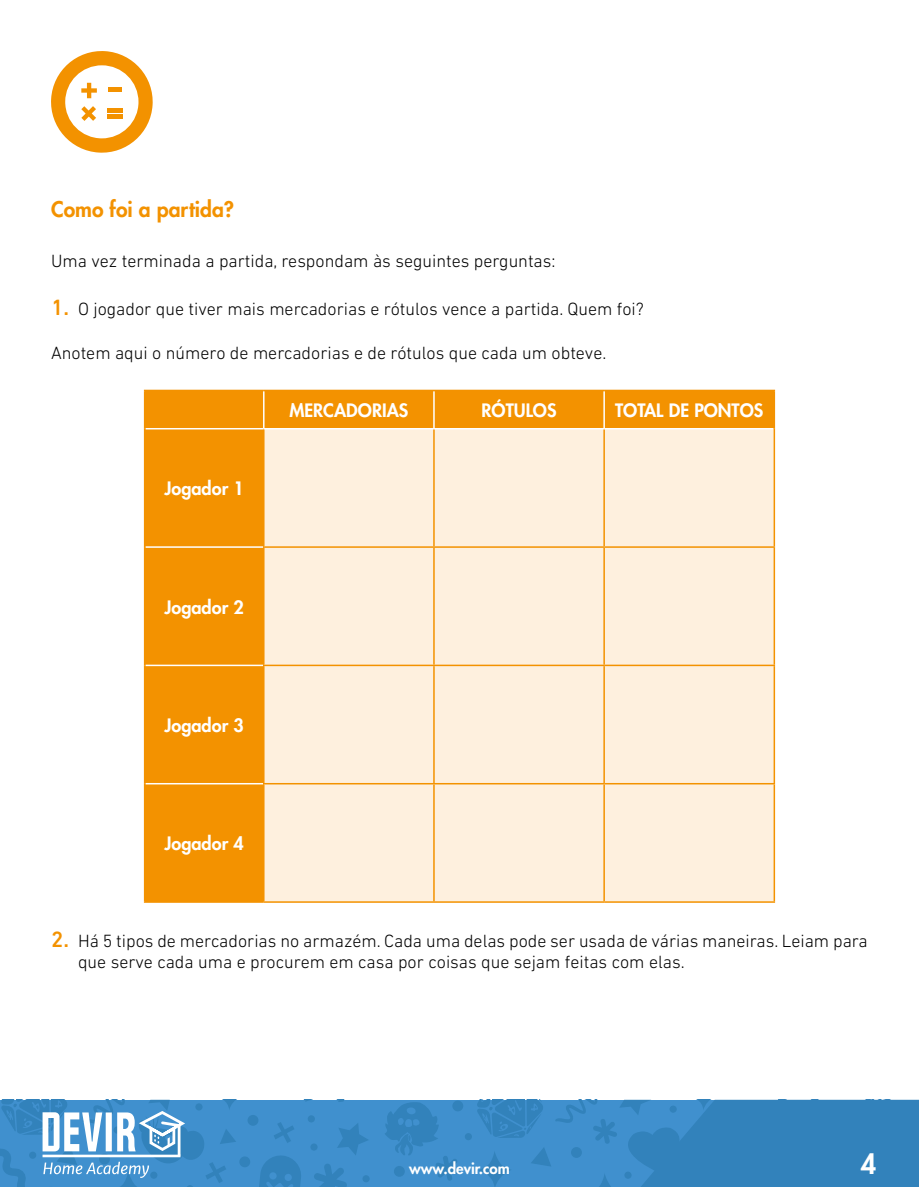
<style>
.page{position:relative;width:919px;height:1187px;background:#fff}
.page>*{position:absolute;margin:0;border:0;box-sizing:border-box;transform-origin:0 0}
.t1{font:800 27px "Futura Std";color:#fff}
.t2{font:800 21px "Futura Std";color:#f39200}
.t3{font:300 18px/21.6px "DIN Next LT Pro";color:#000}
.t4{font:800 18px "Futura Std";color:#fff}
.t5{font:800 15px "Futura Std";color:#fff}
.s1{font-weight:500;font-size:22.5px;color:#f39200}
</style>
<div class="page">
<div style="left:0;top:1099px;width:918px;height:87px;background:#4090ce"></div>
<svg style="left:337px;top:1123px;width:31px;height:32px"></svg>
<svg style="left:314px;top:1164px;width:33px;height:22px"></svg>
<div style="left:362px;top:1175px;width:7px;height:7px;background:#3282bb;border-radius:50%"></div>
<div style="left:310px;top:1143px;width:7px;height:7px;background:#3282bb;border-radius:50%"></div>
<div style="left:308px;top:1115px;width:7px;height:7px;background:#3282bb;border-radius:50%"></div>
<div style="left:247px;top:1114px;width:11px;height:11px;background:#3282bb;border-radius:50%"></div>
<div style="left:239px;top:1156px;width:11px;height:11px;background:#3282bb;border-radius:50%"></div>
<svg style="left:274px;top:1122px;width:20px;height:20px"></svg>
<svg style="left:286px;top:1099px;width:66px;height:2px"></svg>
<svg style="left:259px;top:1156px;width:42px;height:30px"></svg>
<div style="left:465px;top:1132px;width:7px;height:8px;background:#3282bb;border-radius:50%"></div>
<div style="left:452px;top:1100px;width:11px;height:11px;background:#3282bb;border-radius:50%"></div>
<svg style="left:385px;top:1101px;width:74px;height:79px"></svg>
<svg style="left:476px;top:1099px;width:442px;height:87px"></svg>
<svg style="left:0;top:1099px;width:241px;height:88px"></svg>
<div style="left:145px;top:391px;width:628px;height:510px;background:#f39200"></div>
<div style="left:264px;top:429px;width:509px;height:472px;background:#fef0de"></div>
<hr style="left:145px;top:428px;width:119px;height:1px;background:#fff">
<hr style="left:263px;top:391px;width:1px;height:37px;background:#fff">
<hr style="left:433px;top:391px;width:1px;height:37px;background:#fff">
<hr style="left:603px;top:391px;width:2px;height:37px;background:#fff">
<hr style="left:145px;top:546px;width:118px;height:1px;background:#fff">
<hr style="left:145px;top:664px;width:118px;height:2px;background:#fff">
<hr style="left:145px;top:783px;width:118px;height:1px;background:#fff">
<hr style="left:264px;top:428px;width:170px;height:1px;background:#fff">
<hr style="left:434px;top:428px;width:170px;height:1px;background:#fff">
<hr style="left:604px;top:428px;width:169px;height:1px;background:#fff">
<hr style="left:263px;top:429px;width:1px;height:117px;background:#f39200">
<hr style="left:433px;top:429px;width:1px;height:117px;background:#f39200">
<hr style="left:603px;top:429px;width:2px;height:117px;background:#f39200">
<hr style="left:773px;top:428px;width:2px;height:118px;background:#f39200">
<hr style="left:263px;top:546px;width:171px;height:1px;background:#f39200">
<hr style="left:263px;top:547px;width:1px;height:117px;background:#f39200">
<hr style="left:434px;top:546px;width:170px;height:1px;background:#f39200">
<hr style="left:433px;top:547px;width:1px;height:117px;background:#f39200">
<hr style="left:604px;top:546px;width:171px;height:1px;background:#f39200">
<hr style="left:603px;top:547px;width:2px;height:117px;background:#f39200">
<hr style="left:773px;top:547px;width:2px;height:117px;background:#f39200">
<hr style="left:263px;top:664px;width:171px;height:2px;background:#f39200">
<hr style="left:263px;top:666px;width:1px;height:117px;background:#f39200">
<hr style="left:434px;top:664px;width:170px;height:2px;background:#f39200">
<hr style="left:433px;top:666px;width:1px;height:117px;background:#f39200">
<hr style="left:604px;top:664px;width:171px;height:2px;background:#f39200">
<hr style="left:603px;top:666px;width:2px;height:117px;background:#f39200">
<hr style="left:773px;top:666px;width:2px;height:117px;background:#f39200">
<hr style="left:263px;top:783px;width:171px;height:1px;background:#f39200">
<hr style="left:263px;top:784px;width:1px;height:117px;background:#f39200">
<hr style="left:434px;top:783px;width:170px;height:1px;background:#f39200">
<hr style="left:433px;top:784px;width:1px;height:117px;background:#f39200">
<hr style="left:604px;top:783px;width:171px;height:1px;background:#f39200">
<hr style="left:603px;top:784px;width:2px;height:117px;background:#f39200">
<hr style="left:773px;top:784px;width:2px;height:117px;background:#f39200">
<hr style="left:264px;top:901px;width:170px;height:1px;background:#f39200">
<hr style="left:434px;top:901px;width:170px;height:1px;background:#f39200">
<hr style="left:604px;top:901px;width:171px;height:1px;background:#f39200">
<hr style="left:144px;top:389px;width:120px;height:2px;background:#f39200">
<hr style="left:264px;top:389px;width:170px;height:2px;background:#f39200">
<hr style="left:434px;top:389px;width:170px;height:2px;background:#f39200">
<hr style="left:604px;top:389px;width:171px;height:2px;background:#f39200">
<hr style="left:144px;top:391px;width:1px;height:37px;background:#f39200">
<hr style="left:144px;top:428px;width:1px;height:119px;background:#f39200">
<hr style="left:144px;top:547px;width:1px;height:118px;background:#f39200">
<hr style="left:144px;top:665px;width:1px;height:118px;background:#f39200">
<hr style="left:144px;top:783px;width:1px;height:118px;background:#f39200">
<hr style="left:144px;top:901px;width:120px;height:1px;background:#f39200">
<hr style="left:773px;top:391px;width:2px;height:37px;background:#f39200">
<svg style="left:51px;top:51px;width:102px;height:102px"></svg>
<hr style="left:107px;top:115px;width:15px;height:4px;background:#f39200">
<hr style="left:107px;top:108px;width:15px;height:4px;background:#f39200">
<div style="left:108px;top:87px;width:13px;height:5px;background:#f39200"></div>
<p class="t2" style="left:51px;top:196px;width:185px">Como foi a partida?</p>
<p class="t3" style="left:51px;top:249px;width:506px">Uma vez terminada a partida, respondam às seguintes perguntas:</p>
<p class="t3" style="left:51px;top:298px;width:594px"><span class="s1">1.</span> O jogador que tiver mais mercadorias e rótulos vence a partida. Quem foi?</p>
<p class="t3" style="left:51px;top:341px;width:556px">Anotem aqui o número de mercadorias e de rótulos que cada um obteve.</p>
<p class="t4" style="left:164px;top:477px;width:81px">Jogador 1</p>
<p class="t4" style="left:164px;top:595px;width:81px">Jogador 2</p>
<p class="t4" style="left:164px;top:714px;width:81px">Jogador 3</p>
<p class="t4" style="left:164px;top:832px;width:81px">Jogador 4</p>
<p class="t4" style="left:289px;top:399px;width:120px">MERCADORIAS</p>
<p class="t4" style="left:481px;top:399px;width:76px">RÓTULOS</p>
<p class="t4" style="left:615px;top:399px;width:149px">TOTAL DE PONTOS</p>
<p class="t3" style="left:78px;top:929px;width:791px;text-indent:-27px"><span class="s1">2.</span> Há 5 tipos de mercadorias no armazém. Cada uma delas pode ser usada de várias maneiras. Leiam para que serve cada uma e procurem em casa por coisas que sejam feitas com elas.</p>
<p class="t5" style="left:409px;top:1159px;width:102px">www.devir.com</p>
<h1 class="t1" style="left:860px;top:1146px;width:17px">4</h1>
</div>
